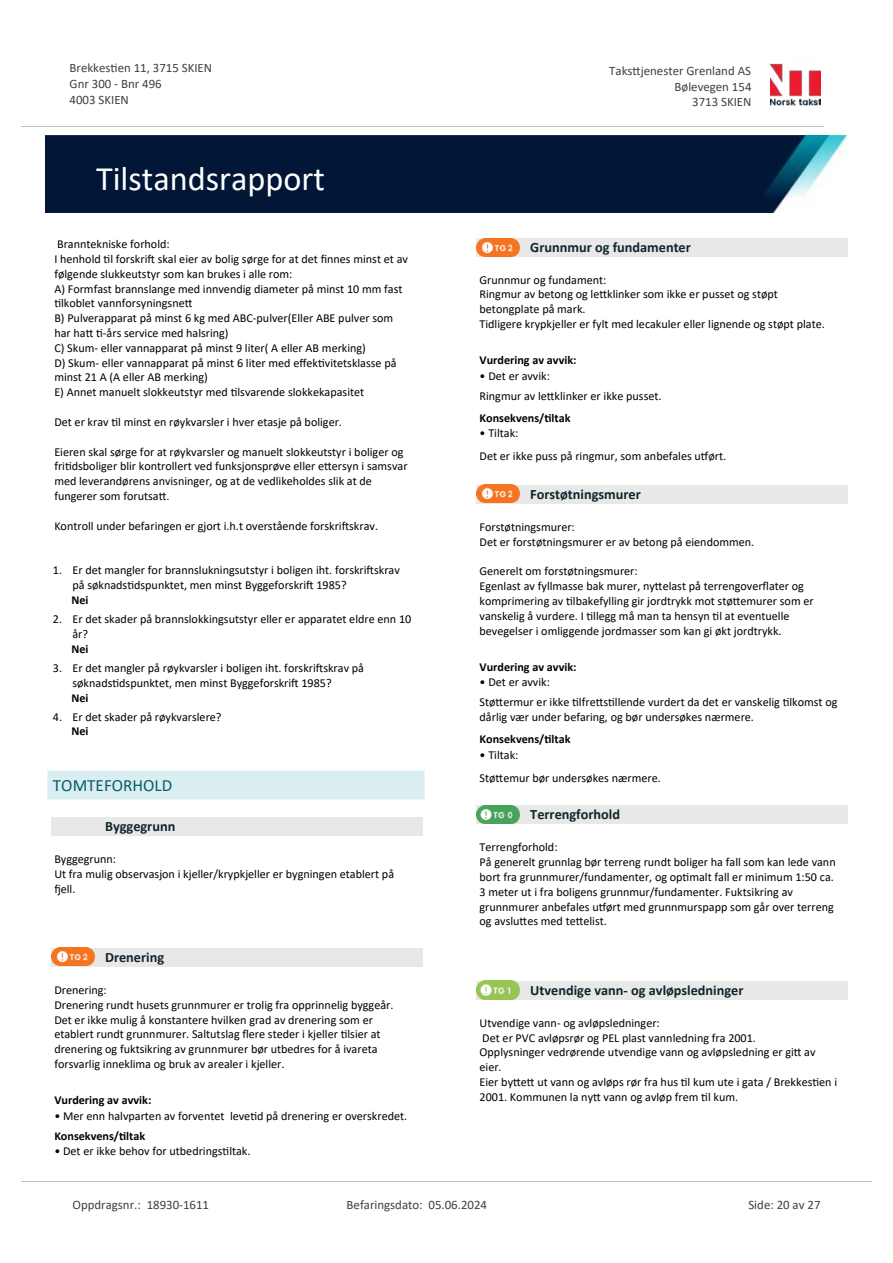
<style>
.page{position:relative;width:893px;height:1263px;background:#fff}
.page>*{position:absolute;margin:0;border:0;box-sizing:border-box;transform-origin:0 0}
.t1{font:34.35px "Calibri";color:#fff}
.t2{font:17.1px "Calibri";color:#065c69}
.t3{font:700 14.25px "Calibri";color:#0f252c}
.t4{font:12.9px/15.8px "Calibri";color:#404040}
.t5{font:12.15px/14.9px "Calibri";color:#000}
.t6{font:700 12.15px "Calibri";color:#000}
</style>
<div class="page">
<div style="left:47px;top:771px;width:377px;height:29px;background:#daeef2"></div>
<svg style="left:47px;top:772px;width:1px;height:27px"></svg>
<svg style="left:424px;top:771px;width:1px;height:29px"></svg>
<hr style="left:47px;top:771px;width:377px;height:1px;background:#eaf5f7">
<hr style="left:47px;top:799px;width:377px;height:1px;background:#eaf5f7">
<div style="left:51px;top:817px;width:372px;height:18px;background:#e8e8e8"></div>
<div style="left:51px;top:948px;width:372px;height:18px;background:#e8e8e8"></div>
<img style="left:51px;top:948px;width:43px;height:18px">
<div style="left:477px;top:238px;width:371px;height:18px;background:#e8e8e8"></div>
<img style="left:477px;top:238px;width:42px;height:18px">
<div style="left:477px;top:485px;width:371px;height:18px;background:#e8e8e8"></div>
<img style="left:477px;top:485px;width:42px;height:18px">
<div style="left:477px;top:805px;width:371px;height:19px;background:#e8e8e8"></div>
<svg style="left:481px;top:810px;width:39px;height:14px"></svg>
<img style="left:477px;top:805px;width:42px;height:18px">
<div style="left:477px;top:981px;width:371px;height:18px;background:#e8e8e8"></div>
<img style="left:477px;top:981px;width:42px;height:18px">
<img style="left:770px;top:63px;width:51px;height:43px">
<hr style="left:21px;top:127px;width:802px;height:1px;background:#c0c0c0">
<img style="left:46px;top:135px;width:800px;height:78px">
<hr style="left:21px;top:1181px;width:851px;height:1px;background:#c0c0c0">
<p class="t4" style="left:70px;top:60px;width:144px">Brekkes琀椀en 11, 3715 SKIEN<br>Gnr 300 - Bnr 496<br>4003 SKIEN</p>
<p class="t4" style="left:609px;top:63px;width:143px">Taks琀琀jenester Grenland AS</p>
<p class="t4" style="left:675px;top:78px;width:78px">Bølevegen 154</p>
<p class="t4" style="left:692px;top:94px;width:61px">3713 SKIEN</p>
<h1 class="t1" style="left:96px;top:155px;width:230px">Tilstandsrapport</h1>
<p class="t5" style="left:54px;top:236px;width:355px">Branntekniske forhold:<br>I henhold 琀椀l forskri昀琀 skal eier av bolig sørge for at det 昀椀nnes minst et av følgende slukkeutstyr som kan brukes i alle rom:<br>A) Formfast brannslange med innvendig diameter på minst 10 mm fast琀椀lkoblet vannforsyningsne琀琀<br>B) Pulverapparat på minst 6 kg med ABC-pulver(Eller ABE pulver som har ha琀琀 琀椀-års service med halsring)<br>C) Skum- eller vannapparat på minst 9 liter( A eller AB merking)<br>D) Skum- eller vannapparat på minst 6 liter med e昀昀ek琀椀vitetsklasse på minst 21 A (A eller AB merking)<br>E) Annet manuelt slokkeutstyr med 琀椀lsvarende slokkekapasitet</p>
<p class="t5" style="left:54px;top:414px;width:289px">Det er krav 琀椀l minst en røykvarsler i hver etasje på boliger.</p>
<p class="t5" style="left:54px;top:444px;width:355px">Eieren skal sørge for at røykvarsler og manuelt slokkeutstyr i boliger og fri琀椀dsboliger blir kontrollert ved funksjonsprøve eller e琀琀ersyn i samsvar med leverandørens anvisninger, og at de vedlikeholdes slik at de fungerer som forutsa琀琀.</p>
<p class="t5" style="left:54px;top:518px;width:325px">Kontroll under befaringen er gjort i.h.t overstående forskri昀琀skrav.</p>
<p class="t5" style="left:72px;top:562px;width:329px;text-indent:-20px">1. Er det mangler for brannslukningsutstyr i boligen iht. forskri昀琀skrav på søknads琀椀dspunktet, men minst Byggeforskri昀琀 1985?</p>
<p class="t6" style="left:71px;top:591px;width:19px">Nei</p>
<p class="t5" style="left:72px;top:611px;width:340px;text-indent:-20px">2. Er det skader på brannslokkingsutstyr eller er apparatet eldre enn 10 år?</p>
<p class="t6" style="left:71px;top:640px;width:19px">Nei</p>
<p class="t5" style="left:72px;top:660px;width:293px;text-indent:-20px">3. Er det mangler på røykvarsler i boligen iht. forskri昀琀skrav på søknads琀椀dspunktet, men minst Byggeforskri昀琀 1985?</p>
<p class="t6" style="left:71px;top:689px;width:19px">Nei</p>
<p class="t5" style="left:53px;top:709px;width:170px">4. Er det skader på røykvarslere?</p>
<p class="t6" style="left:71px;top:723px;width:19px">Nei</p>
<h2 class="t2" style="left:53px;top:773px;width:121px">TOMTEFORHOLD</h2>
<p class="t3" style="left:105px;top:816px;width:72px">Byggegrunn</p>
<p class="t5" style="left:54px;top:851px;width:341px">Byggegrunn:<br>Ut fra mulig observasjon i kjeller/krypkjeller er bygningen etablert på昀樀ell.</p>
<p class="t3" style="left:105px;top:947px;width:61px">Drenering</p>
<p class="t5" style="left:54px;top:982px;width:341px">Drenering:<br>Drenering rundt husets grunnmurer er trolig fra opprinnelig byggeår.<br>Det er ikke mulig å konstantere hvilken grad av drenering som er etablert rundt grunnmurer. Saltutslag 昀氀ere steder i kjeller 琀椀lsier at drenering og fuktsikring av grunnmurer bør utbedres for å ivareta forsvarlig inneklima og bruk av arealer i kjeller.</p>
<p class="t6" style="left:54px;top:1091px;width:98px">Vurdering av avvik:</p>
<p class="t5" style="left:54px;top:1108px;width:354px">• Mer enn halvparten av forventet leve琀椀d på drenering er overskredet.</p>
<p class="t6" style="left:54px;top:1127px;width:92px">Konsekvens/琀椀ltak</p>
<p class="t5" style="left:54px;top:1143px;width:198px">• Det er ikke behov for utbedrings琀椀ltak.</p>
<p class="t3" style="left:530px;top:237px;width:162px">Grunnmur og fundamenter</p>
<p class="t5" style="left:480px;top:272px;width:347px">Grunnmur og fundament:<br>Ringmur av betong og le琀琀klinker som ikke er pusset og støpt betongplate på mark.<br>Tidligere krypkjeller er fylt med lecakuler eller lignende og støpt plate.</p>
<p class="t6" style="left:480px;top:352px;width:98px">Vurdering av avvik:</p>
<p class="t5" style="left:480px;top:365px;width:183px;line-height:20.1px">• Det er avvik:<br>Ringmur av le琀琀klinker er ikke pusset.</p>
<p class="t6" style="left:480px;top:409px;width:92px">Konsekvens/琀椀ltak</p>
<p class="t5" style="left:480px;top:422px;width:248px;line-height:22.8px">• Tiltak:<br>Det er ikke puss på ringmur, som anbefales u琀昀ørt.</p>
<p class="t3" style="left:530px;top:484px;width:112px">Forstøtningsmurer</p>
<p class="t5" style="left:480px;top:519px;width:276px">Forstøtningsmurer:<br>Det er forstøtningsmurer er av betong på eiendommen.</p>
<p class="t5" style="left:480px;top:563px;width:336px">Generelt om forstøtningsmurer:<br>Egenlast av fyllmasse bak murer, ny琀琀elast på terrengover昀氀ater og komprimering av 琀椀lbakefylling gir jordtrykk mot stø琀琀emurer som er vanskelig å vurdere. I 琀椀llegg må man ta hensyn 琀椀l at eventuelle bevegelser i omliggende jordmasser som kan gi økt jordtrykk.</p>
<p class="t6" style="left:480px;top:658px;width:98px">Vurdering av avvik:</p>
<p class="t5" style="left:480px;top:672px;width:359px;line-height:20.1px">• Det er avvik:<br>Stø琀琀ermur er ikke 琀椀lfre琀琀s琀椀llende vurdert da det er vanskelig 琀椀lkomst og</p>
<p class="t5" style="left:480px;top:709px;width:276px">dårlig vær under befaring, og bør undersøkes nærmere.</p>
<p class="t6" style="left:480px;top:730px;width:92px">Konsekvens/琀椀ltak</p>
<p class="t5" style="left:480px;top:743px;width:183px;line-height:22.8px">• Tiltak:<br>Stø琀琀emur bør undersøkes nærmere.</p>
<p class="t3" style="left:530px;top:805px;width:91px">Terrengforhold</p>
<p class="t5" style="left:480px;top:839px;width:358px">Terrengforhold:<br>På generelt grunnlag bør terreng rundt boliger ha fall som kan lede vann bort fra grunnmurer/fundamenter, og op琀椀malt fall er minimum 1:50 ca.<br>3 meter ut i fra boligens grunnmur/fundamenter. Fuktsikring av grunnmurer anbefales u琀昀ørt med grunnmurspapp som går over terreng og avslu琀琀es med te琀琀elist.</p>
<p class="t3" style="left:530px;top:980px;width:215px">Utvendige vann- og avløpsledninger</p>
<p class="t5" style="left:480px;top:1015px;width:359px">Utvendige vann- og avløpsledninger:<br>Det er PVC avløpsrør og PEL plast vannledning fra 2001.<br>Opplysninger vedrørende utvendige vann og avløpsledning er gi琀琀 av eier.<br>Eier by琀琀e琀琀 ut vann og avløps rør fra hus 琀椀l kum ute i gata / Brekkes琀椀en i 2001. Kommunen la ny琀琀 vann og avløp frem 琀椀l kum.</p>
<p class="t4" style="left:72px;top:1197px;width:138px">Oppdragsnr.: 18930-1611</p>
<p class="t4" style="left:347px;top:1197px;width:142px">Befaringsdato: 05.06.2024</p>
<p class="t4" style="left:748px;top:1197px;width:74px">Side: 20 av 27</p>
</div>
